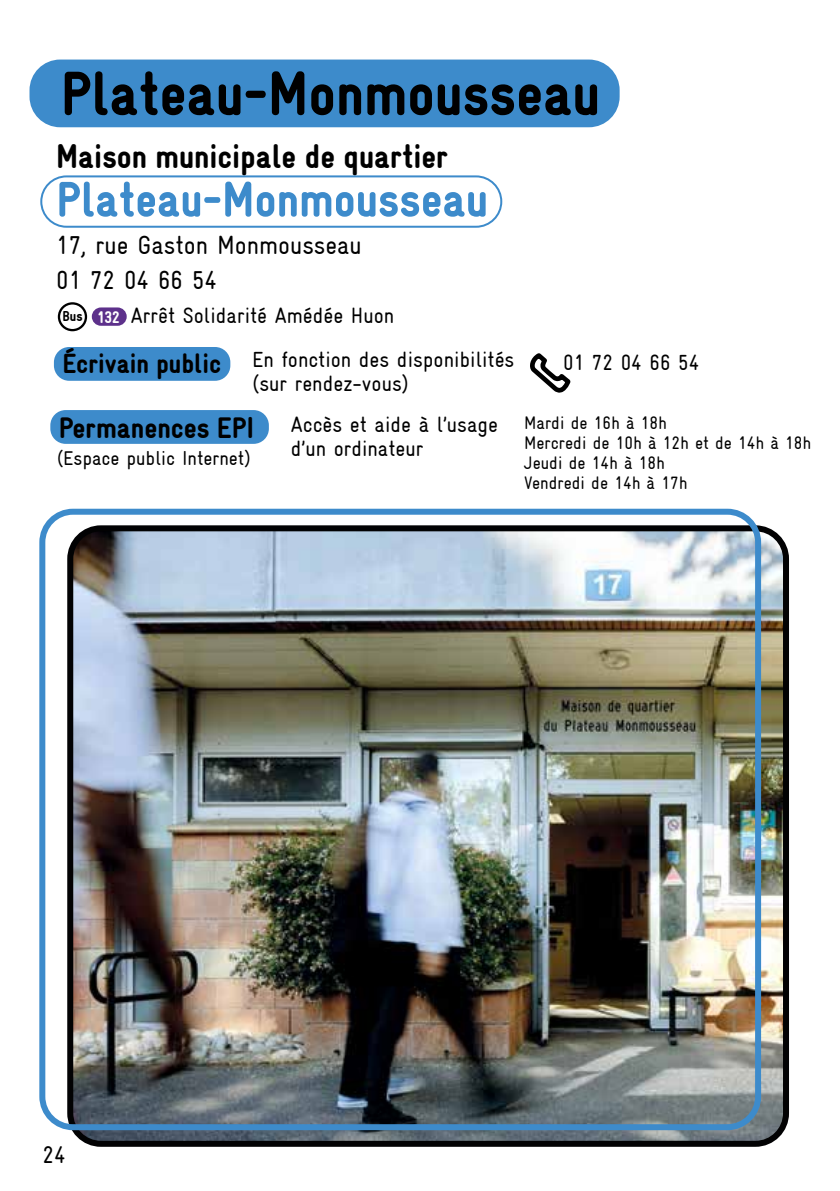
<style>
.page{position:relative;width:840px;height:1191px;background:#fff}
.page>*{position:absolute;margin:0;border:0;box-sizing:border-box;transform-origin:0 0}
.t1{font:900 condensed 62.4px "Gravur";color:#000}
.t2{font:900 condensed 50px "Gravur";color:#3d8bcb}
.t3{font:900 condensed 34px "Gravur";color:#000}
.t4{font:900 condensed 30px "Gravur";color:#000}
.t5{font:condensed 26px/34px "Gravur";color:#000}
.t6{font:condensed 24px "Gravur";color:#000}
.t7{font:condensed 22px/24px "Gravur";color:#000}
.t8{font:condensed 20px "Gravur";color:#000}
.t9{font:condensed 18px/20px "Gravur";color:#000}
.t10{font:900 condensed 14.6px "Gravur";color:#000}
.s1{font-size:16.8px;color:#fff}
.s2{font-weight:900;font-size:28px}
</style>
<div class="page">
<img style="left:70px;top:532px;width:715px;height:611px">
<div style="left:67px;top:525px;width:721px;height:621px;border:6px solid #020203;border-radius:31px"></div>
<div style="left:39px;top:509px;width:721px;height:621px;border:6px solid #3d8bcb;border-radius:31px"></div>
<div style="left:29px;top:60px;width:590px;height:67px;background:#3d8bcb;border-radius:31px"></div>
<div style="left:54px;top:347px;width:176px;height:34px;background:#3d8bcb;border-radius:15px"></div>
<svg style="left:530px;top:353px;width:41px;height:40px"></svg>
<div style="left:40px;top:175px;width:462px;height:53px;border:2px solid #3d8bcb;border-radius:25px"></div>
<div style="left:58px;top:302px;width:29px;height:29px;border:2px solid #000;border-radius:50%"></div>
<div style="left:92px;top:307px;width:35px;height:19px;background:#5d318b;border-radius:9px"></div>
<div style="left:50px;top:410px;width:219px;height:34px;background:#3d8bcb;border-radius:15px"></div>
<h1 class="t1" style="left:61px;top:59px;width:540px">Plateau-Monmousseau</h1>
<h3 class="t3" style="left:56px;top:137px;width:393px">Maison municipale de quartier</h3>
<h2 class="t2" style="left:56px;top:171px;width:433px">Plateau-Monmousseau</h2>
<p class="t5" style="left:56px;top:228px;width:307px">17, rue Gaston Monmousseau<br>01 72 04 66 54</p>
<p class="t7" style="left:131px;top:303px;width:265px">Arrêt Solidarité Amédée Huon</p>
<p class="t10" style="left:62px;top:308px;width:58px">Bus <span class="s1">132</span></p>
<p class="t7" style="left:252px;top:347px;width:263px;text-indent:-190px"><span class="s2">Écrivain public</span> En fonction des disponibilités (sur rendez-vous)</p>
<p class="t7" style="left:563px;top:350px;width:137px">01 72 04 66 54</p>
<h3 class="t4" style="left:59px;top:411px;width:197px">Permanences EPI</h3>
<p class="t8" style="left:57px;top:446px;width:195px">(Espace public Internet)</p>
<p class="t7" style="left:291px;top:413px;width:208px">Accès et aide à l’usage d’un ordinateur</p>
<p class="t9" style="left:524px;top:412px;width:288px">Mardi de 16h à 18h<br>Mercredi de 10h à 12h et de 14h à 18h<br>Jeudi de 14h à 18h<br>Vendredi de 14h à 17h</p>
<p class="t6" style="left:43px;top:1140px;width:25px">24</p>
</div>
